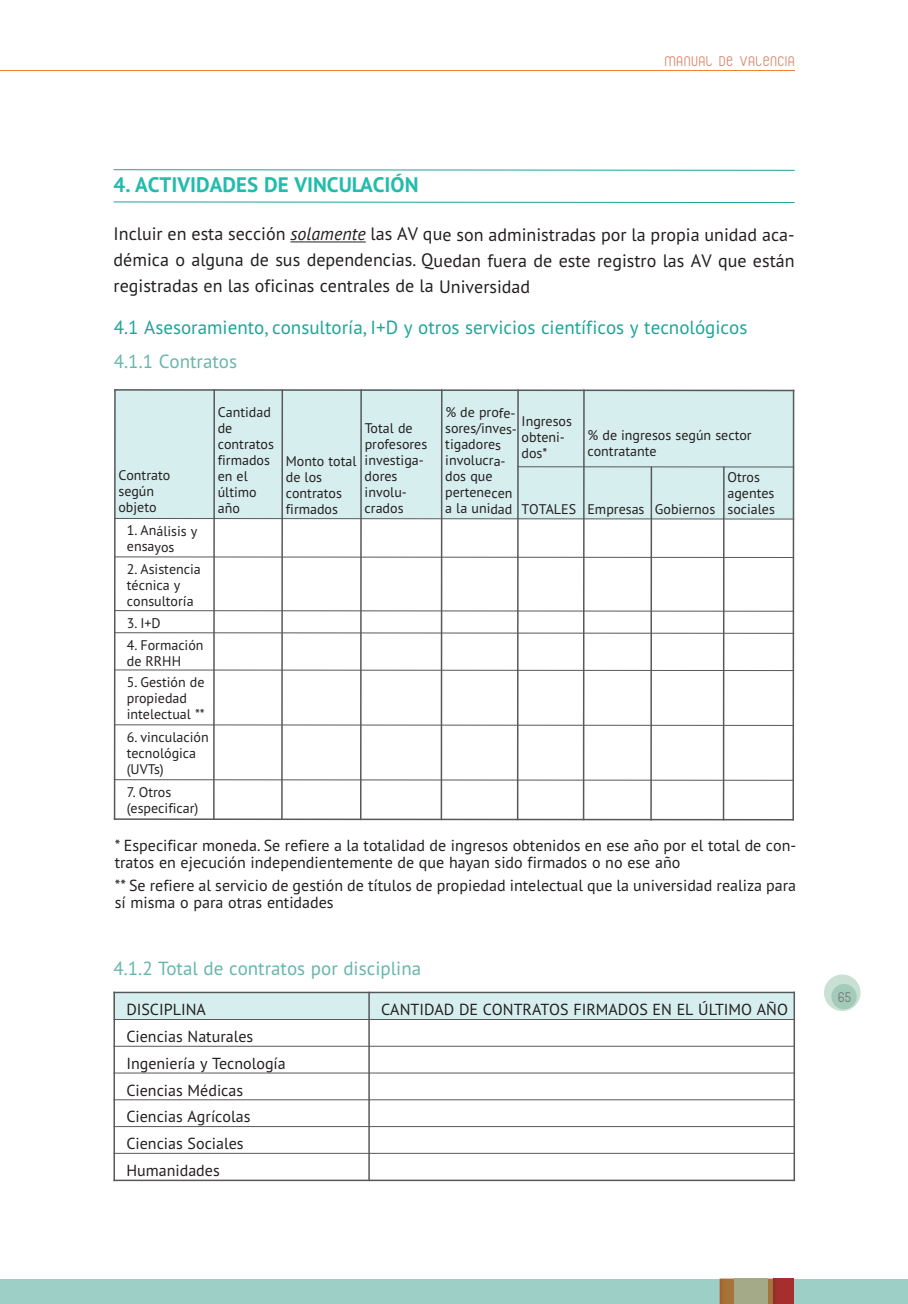
<style>
.page{position:relative;width:908px;height:1304px;background:#fff}
.page>*{position:absolute;margin:0;border:0;box-sizing:border-box;transform-origin:0 0}
.t1{font:700 21px "PT Sans";color:#22bcac}
.t2{font:19px "PT Sans";color:#1fa498}
.t3{font:19px "PT Sans";color:#67b6ad}
.t4{font:18px/26px "PT Sans";color:#231f20;text-align:justify}
.t5{font:16px/26.8px "PT Sans";color:#231f20}
.t6{font:14px/16px "PT Sans";color:#231f20}
.t7{font:14px "Franks";letter-spacing:.075em;color:#d6886d}
.t8{font:14px "Franks";color:#76787b}
.s1{font-style:italic}
</style>
<div class="page">
<hr style="left:0;top:70px;width:794px;height:1px;background:#f48232">
<div style="left:0;top:1279px;width:907px;height:25px;background:#9ecfc6"></div>
<svg style="left:719px;top:1279px;width:53px;height:25px"></svg>
<img style="left:772px;top:1279px;width:21px;height:25px">
<div style="left:733px;top:1279px;width:34px;height:25px;background:#a4aa88"></div>
<div style="left:823px;top:974px;width:37px;height:37px;background:#c9e0d5;border-radius:50%"></div>
<div style="left:831px;top:984px;width:25px;height:25px;background:#a3cbb9;border-radius:50%"></div>
<svg style="left:113px;top:169px;width:682px;height:2px"></svg>
<svg style="left:113px;top:201px;width:682px;height:2px"></svg>
<hr style="left:290px;top:241px;width:75px;height:1px;background:#231f20">
<div style="left:114px;top:389px;width:100px;height:130px;background:#d7eeee"></div>
<div style="left:214px;top:389px;width:68px;height:130px;background:#d7eeee"></div>
<div style="left:282px;top:389px;width:79px;height:130px;background:#d7eeee"></div>
<div style="left:361px;top:389px;width:80px;height:130px;background:#d7eeee"></div>
<div style="left:441px;top:389px;width:77px;height:130px;background:#d7eeee"></div>
<div style="left:517px;top:390px;width:66px;height:77px;background:#d7eeee"></div>
<div style="left:583px;top:390px;width:210px;height:77px;background:#d7eeee"></div>
<div style="left:517px;top:467px;width:66px;height:52px;background:#d7eeee"></div>
<div style="left:583px;top:467px;width:68px;height:52px;background:#d7eeee"></div>
<div style="left:651px;top:467px;width:72px;height:52px;background:#d7eeee"></div>
<div style="left:723px;top:467px;width:70px;height:52px;background:#d7eeee"></div>
<hr style="left:114px;top:389px;width:2px;height:431px;background:#57585a">
<hr style="left:213px;top:389px;width:2px;height:431px;background:#57585a">
<hr style="left:281px;top:389px;width:2px;height:431px;background:#57585a">
<hr style="left:360px;top:389px;width:2px;height:431px;background:#57585a">
<hr style="left:440px;top:389px;width:2px;height:431px;background:#57585a">
<hr style="left:516px;top:390px;width:2px;height:430px;background:#57585a">
<hr style="left:582px;top:390px;width:2px;height:430px;background:#57585a">
<img style="left:650px;top:467px;width:1px;height:351px">
<img style="left:722px;top:467px;width:2px;height:351px">
<hr style="left:792px;top:390px;width:2px;height:430px;background:#57585a">
<svg style="left:114px;top:389px;width:681px;height:3px"></svg>
<hr style="left:517px;top:466px;width:276px;height:1px;background:#57585a">
<svg style="left:114px;top:517px;width:679px;height:3px"></svg>
<svg style="left:115px;top:556px;width:678px;height:2px"></svg>
<svg style="left:115px;top:610px;width:678px;height:2px"></svg>
<svg style="left:115px;top:632px;width:678px;height:2px"></svg>
<svg style="left:113px;top:669px;width:680px;height:3px"></svg>
<svg style="left:113px;top:724px;width:680px;height:2px"></svg>
<svg style="left:113px;top:779px;width:680px;height:2px"></svg>
<svg style="left:113px;top:818px;width:681px;height:3px"></svg>
<div style="left:113px;top:992px;width:256px;height:27px;background:#d7eeee"></div>
<div style="left:369px;top:992px;width:425px;height:27px;background:#d7eeee"></div>
<hr style="left:113px;top:992px;width:2px;height:189px;background:#57585a">
<hr style="left:368px;top:992px;width:1px;height:189px;background:#57585a">
<hr style="left:793px;top:992px;width:1px;height:189px;background:#57585a">
<hr style="left:113px;top:992px;width:681px;height:1px;background:#57585a">
<hr style="left:113px;top:1019px;width:681px;height:1px;background:#57585a">
<hr style="left:113px;top:1046px;width:681px;height:1px;background:#57585a">
<hr style="left:113px;top:1072px;width:681px;height:1px;background:#57585a">
<hr style="left:113px;top:1099px;width:681px;height:1px;background:#57585a">
<hr style="left:113px;top:1126px;width:681px;height:1px;background:#57585a">
<hr style="left:113px;top:1153px;width:681px;height:1px;background:#57585a">
<hr style="left:113px;top:1180px;width:681px;height:1px;background:#57585a">
<p class="t7" style="left:664px;top:54px;width:131px">MANUAL DE VALENCIA</p>
<h1 class="t1" style="left:114px;top:171px;width:306px">4. ACTIVIDADES DE VINCULACIÓN</h1>
<p class="t4" style="left:113px;top:221px;width:682px">Incluir en esta sección <span class="s1">solamente</span> las AV que son administradas por la propia unidad aca&shy;démica o alguna de sus dependencias. Quedan fuera de este registro las AV que están registradas en las oficinas centrales de la Universidad</p>
<h2 class="t2" style="left:114px;top:315px;width:634px">4.1 Asesoramiento, consultoría, I+D y otros servicios científicos y tecnológicos</h2>
<h2 class="t3" style="left:114px;top:349px;width:125px">4.1.1 Contratos</h2>
<p class="t6" style="left:118px;top:466px;width:53px">Contrato según objeto</p>
<p class="t6" style="left:217px;top:404px;width:58px">Cantidad de contratos firmados en el último año</p>
<p class="t6" style="left:285px;top:452px;width:72px">Monto total de los contratos firmados</p>
<p class="t6" style="left:364px;top:420px;width:64px">Total de profesores investiga&shy;dores involu&shy;crados</p>
<p class="t6" style="left:445px;top:404px;width:73px">% de profe&shy;sores/inves&shy;tigadores involucra&shy;dos que pertenecen a la unidad</p>
<p class="t6" style="left:521px;top:412px;width:52px">Ingresos obteni&shy;dos*</p>
<p class="t6" style="left:587px;top:426px;width:166px">% de ingresos según sector contratante</p>
<p class="t6" style="left:727px;top:469px;width:49px">Otros agentes sociales</p>
<p class="t6" style="left:521px;top:501px;width:195px">TOTALES Empresas Gobiernos</p>
<p class="t6" style="left:127px;top:522px;width:72px">1. Análisis y ensayos</p>
<p class="t6" style="left:127px;top:561px;width:75px">2. Asistencia técnica y consultoría</p>
<p class="t6" style="left:127px;top:614px;width:35px">3. I+D</p>
<p class="t6" style="left:127px;top:637px;width:78px">4. Formación de RRHH</p>
<p class="t6" style="left:127px;top:674px;width:80px">5. Gestión de propiedad intelectual **</p>
<p class="t6" style="left:127px;top:729px;width:83px">6. vinculación tecnológica (UVTs)</p>
<p class="t6" style="left:127px;top:783px;width:73px">7. Otros (especificar)</p>
<p class="t5" style="left:115px;top:836px;width:682px;line-height:17.2px">* Especificar moneda. Se refiere a la totalidad de ingresos obtenidos en ese año por el total de con&shy;tratos en ejecución independientemente de que hayan sido firmados o no ese año</p>
<p class="t5" style="left:115px;top:876px;width:682px;line-height:17.2px">** Se refiere al servicio de gestión de títulos de propiedad intelectual que la universidad realiza para sí misma o para otras entidades</p>
<h2 class="t3" style="left:113px;top:957px;width:309px">4.1.2 Total de contratos por disciplina</h2>
<p class="t5" style="left:126px;top:996px;width:81px">DISCIPLINA</p>
<p class="t5" style="left:381px;top:996px;width:408px">CANTIDAD DE CONTRATOS FIRMADOS EN EL ÚLTIMO AÑO</p>
<p class="t5" style="left:126px;top:1023px;width:161px">Ciencias Naturales<br>Ingeniería y Tecnología<br>Ciencias Médicas<br>Ciencias Agrícolas<br>Ciencias Sociales<br>Humanidades</p>
<p class="t8" style="left:837px;top:990px;width:14px">65</p>
</div>
